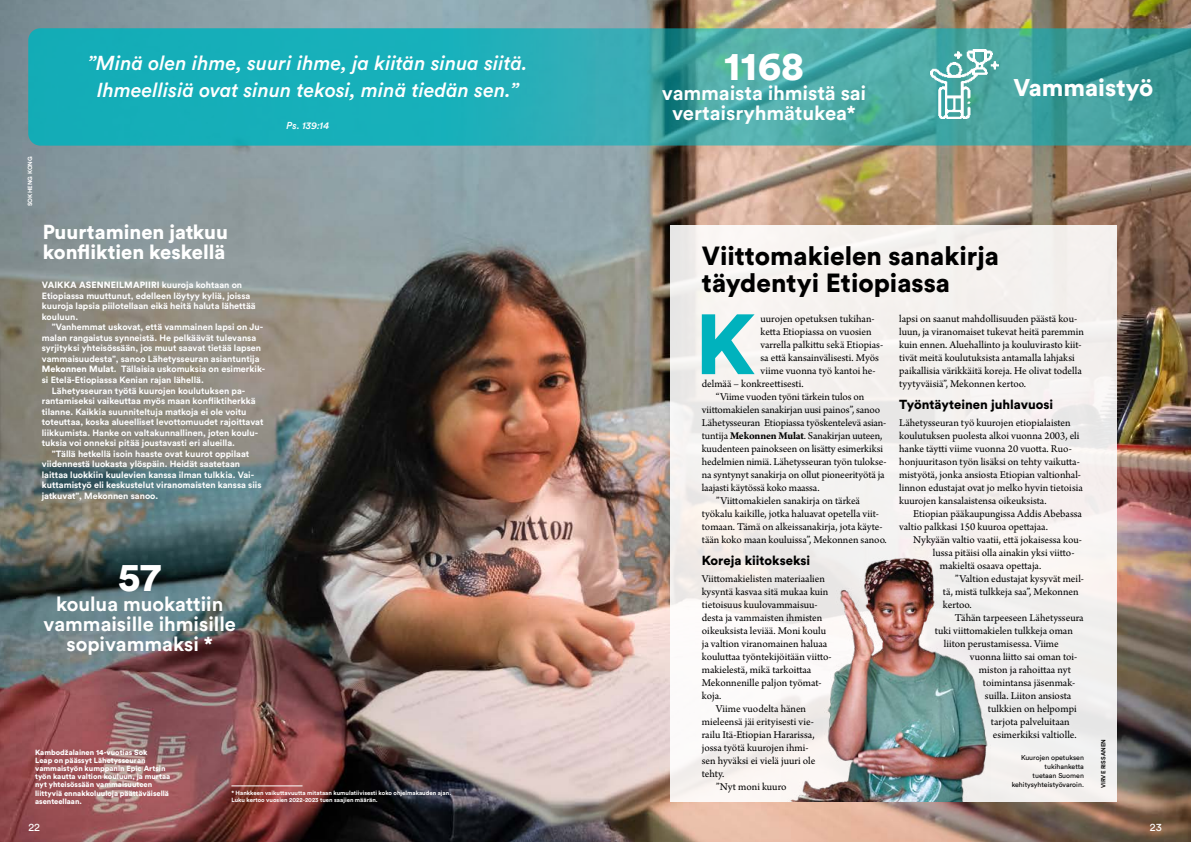
<style>
.page{position:relative;width:1191px;height:842px;background:#fff}
.page>*{position:absolute;margin:0;border:0;box-sizing:border-box;transform-origin:0 0}
.t1{font:900 84.3px "Circular Std";color:#00b2bd}
.t2{font:900 40px "Circular Std";color:#fff}
.t3{font:900 26px/27px "Circular Std";color:#000}
.t4{font:900 24px "Circular Std";color:#fff}
.t5{font:700 20px/20px "Circular Std";color:#fff;text-align:center}
.t6{font:italic 500 20px/26.9px "Circular Std";color:#fff;text-align:center}
.t7{font:900 20px/20px "Circular Std";color:#fff}
.t8{font:900 13px "Circular Std";color:#000}
.t9{font:11px/13px "Arno Pro";letter-spacing:-.005em;color:#000}
.t10{font:11px "Circular Std";color:#fff}
.t11{font:italic 500 10px "Circular Std";letter-spacing:.005em;color:#fff}
.t12{font:700 9px/10.5px "Circular Std";color:#fff}
.t13{font:900 7.5px/8.2px "Circular Std";color:#fff}
.t14{font:7px/9px "Circular Std";color:#000;text-align:right}
.t15{font:700 6px/7px "Circular Std";color:#fff}
.t16{font:700 6px "Circular Std";letter-spacing:.01em;color:#000}
.s1{font-weight:900}
.s2{font-weight:700}
</style>
<div class="page">
<img style="left:0;top:0;width:1191px;height:842px">
<svg style="left:28px;top:28px;width:1163px;height:118px;background:#44a4a2"></svg>
<div style="left:28px;top:28px;width:567px;height:118px;background:linear-gradient(to right,#0eadb8,#26b0ba);border-radius:12px"></div>
<div style="left:670px;top:225px;width:446px;height:577px;background:#f4f2ef"></div>
<img style="left:781px;top:540px;width:209px;height:262px">
<img style="left:930px;top:50px;width:68px;height:68px">
<hr style="left:231px;top:786px;width:71px;height:1px;background:#fff">
<h3 class="t6" style="left:88px;top:49px;width:441px">”Minä olen ihme, suuri ihme, ja kiitän sinua siitä.<br>Ihmeellisiä ovat sinun tekosi, minä tiedän sen.”</h3>
<p class="t11" style="left:287px;top:119px;width:44px">Ps. 139:14</p>
<p class="t15" style="left:26px;top:206px;width:51px;rotate:-90deg">SOKHENG KONG</p>
<h3 class="t7" style="left:43px;top:222px;width:187px">Puurtaminen jatkuu konfliktien keskellä</h3>
<p class="t12" style="left:42px;top:280px;width:215px"><span class="s1">VAIKKA ASENNEILMAPIIRI</span> kuuroja kohtaan on Etiopiassa muuttunut, edelleen löytyy kyliä, joissa kuuroja lapsia piilotellaan eikä heitä haluta lähettää kouluun.</p>
<p class="t12" style="left:52px;top:322px;width:213px">”Vanhemmat uskovat, että vammainen lapsi on Ju-</p>
<p class="t12" style="left:42px;top:332px;width:216px">malan rangaistus synneistä. He pelkäävät tulevansa</p>
<p class="t12" style="left:42px;top:343px;width:221px">syrjityksi yhteisössään, jos muut saavat tietää lapsen</p>
<p class="t12" style="left:42px;top:353px;width:219px">vammaisuudesta”, sanoo Lähetysseuran asiantuntija</p>
<p class="t12" style="left:42px;top:364px;width:225px"><span class="s1">Mekonnen Mulat</span>. Tällaisia uskomuksia on esimerkik-</p>
<p class="t12" style="left:42px;top:374px;width:163px">si Etelä-Etiopiassa Kenian rajan lähellä.</p>
<p class="t12" style="left:52px;top:385px;width:195px">Lähetysseuran työtä kuurojen koulutuksen pa-</p>
<p class="t12" style="left:42px;top:395px;width:215px">rantamiseksi vaikeuttaa myös maan konfliktiherkkä</p>
<p class="t12" style="left:42px;top:406px;width:206px">tilanne. Kaikkia suunniteltuja matkoja ei ole voitu</p>
<p class="t12" style="left:42px;top:416px;width:223px">toteuttaa, koska alueelliset levottomuudet rajoittavat</p>
<p class="t12" style="left:42px;top:427px;width:218px">liikkumista. Hanke on valtakunnallinen, joten koulu-</p>
<p class="t12" style="left:42px;top:437px;width:195px">tuksia voi onneksi pitää joustavasti eri alueilla.</p>
<p class="t12" style="left:52px;top:448px;width:199px">”Tällä hetkellä isoin haaste ovat kuurot oppilaat</p>
<p class="t12" style="left:42px;top:458px;width:200px">viidennestä luokasta ylöspäin. Heidät saatetaan</p>
<p class="t12" style="left:42px;top:469px;width:214px">laittaa luokkiin kuulevien kanssa ilman tulkkia. Vai-</p>
<p class="t12" style="left:42px;top:479px;width:221px">kuttamistyö eli keskustelut viranomaisten kanssa siis</p>
<p class="t12" style="left:42px;top:490px;width:118px">jatkuvat”, Mekonnen sanoo.</p>
<h2 class="t2" style="left:118px;top:550px;width:44px">57</h2>
<h3 class="t5" style="left:44px;top:593px;width:194px">koulua muokattiin vammaisille ihmisille sopivammaksi *</h3>
<p class="t13" style="left:35px;top:748px;width:137px">Kambodžalainen 14-vuotias Sok<br>Leap on päässyt Lähetysseuran vammaistyön kumppanin Epic Artsin työn kautta valtion kouluun, ja murtaa nyt yhteisössään vammaisuuteen liittyviä ennakkoluuloja päättäväisellä asenteellaan.</p>
<p class="t15" style="left:231px;top:789px;width:221px">* Hankkeen vaikuttavuutta mitataan kumulatiivisesti koko ohjelmakauden ajan.<br>Luku kertoo vuosien 2022-2023 tuen saajien määrän.</p>
<h2 class="t2" style="left:724px;top:39px;width:82px">1168</h2>
<h3 class="t5" style="left:662px;top:82px;width:206px">vammaista ihmistä sai vertaisryhmätukea*</h3>
<h3 class="t4" style="left:1013px;top:72px;width:141px">Vammaistyö</h3>
<h3 class="t3" style="left:702px;top:242px;width:299px">Viittomakielen sanakirja täydentyi Etiopiassa</h3>
<h1 class="t1" style="left:695px;top:288px;width:62px">K</h1>
<p class="t9" style="left:760px;top:313px;width:116px">uurojen opetuksen tukihan-</p>
<p class="t9" style="left:760px;top:326px;width:112px">ketta Etiopiassa on vuosien</p>
<p class="t9" style="left:760px;top:339px;width:124px">varrella palkittu sekä Etiopias-</p>
<p class="t9" style="left:760px;top:352px;width:120px">sa että kansainvälisesti. Myös</p>
<p class="t9" style="left:760px;top:365px;width:117px">viime vuonna työ kantoi he-</p>
<p class="t9" style="left:702px;top:378px;width:103px">delmää – konkreettisesti.</p>
<p class="t9" style="left:716px;top:391px;width:150px">“Viime vuoden työni tärkein tulos on</p>
<p class="t9" style="left:702px;top:404px;width:180px">viittomakielen sanakirjan uusi painos”, sanoo</p>
<p class="t9" style="left:702px;top:417px;width:186px">Lähetysseuran Etiopiassa työskentelevä asian-</p>
<p class="t9" style="left:702px;top:430px;width:182px">tuntija <span class="s2">Mekonnen Mulat</span>. Sanakirjan uuteen,</p>
<p class="t9" style="left:702px;top:443px;width:183px">kuudenteen painokseen on lisätty esimerkiksi</p>
<p class="t9" style="left:702px;top:456px;width:186px">hedelmien nimiä. Lähetysseuran työn tulokse-</p>
<p class="t9" style="left:702px;top:469px;width:184px">na syntynyt sanakirja on ollut pioneerityötä ja</p>
<p class="t9" style="left:702px;top:482px;width:119px">laajasti käytössä koko maassa.</p>
<p class="t9" style="left:716px;top:495px;width:146px">”Viittomakielen sanakirja on tärkeä</p>
<p class="t9" style="left:702px;top:508px;width:179px">työkalu kaikille, jotka haluavat opetella viit-</p>
<p class="t9" style="left:702px;top:521px;width:182px">tomaan. Tämä on alkeissanakirja, jota käyte-</p>
<p class="t9" style="left:702px;top:534px;width:186px">tään koko maan kouluissa”, Mekonnen sanoo.</p>
<p class="t8" style="left:702px;top:552px;width:110px">Koreja kiitokseksi</p>
<p class="t9" style="left:702px;top:573px;width:125px">Viittomakielisten materiaalien</p>
<p class="t9" style="left:702px;top:586px;width:128px">kysyntä kasvaa sitä mukaa kuin</p>
<p class="t9" style="left:702px;top:599px;width:117px">tietoisuus kuulovammaisuu-</p>
<p class="t9" style="left:702px;top:612px;width:122px">desta ja vammaisten ihmisten</p>
<p class="t9" style="left:702px;top:625px;width:126px">oikeuksista leviää. Moni koulu</p>
<p class="t9" style="left:702px;top:638px;width:127px">ja valtion viranomainen haluaa</p>
<p class="t9" style="left:702px;top:651px;width:131px">kouluttaa työntekijöitään viitto-</p>
<p class="t9" style="left:702px;top:664px;width:111px">makielestä, mikä tarkoittaa</p>
<p class="t9" style="left:702px;top:677px;width:121px">Mekonnenille paljon työmat-</p>
<p class="t9" style="left:702px;top:690px;width:21px">koja.</p>
<p class="t9" style="left:716px;top:703px;width:92px">Viime vuodelta hänen</p>
<p class="t9" style="left:702px;top:716px;width:113px">mieleensä jäi erityisesti vie-</p>
<p class="t9" style="left:702px;top:729px;width:114px">railu Itä-Etiopian Hararissa,</p>
<p class="t9" style="left:702px;top:742px;width:108px">jossa työtä kuurojen ihmi-</p>
<p class="t9" style="left:702px;top:755px;width:115px">sen hyväksi ei vielä juuri ole</p>
<p class="t9" style="left:702px;top:768px;width:24px">tehty.</p>
<p class="t9" style="left:716px;top:781px;width:72px">”Nyt moni kuuro</p>
<p class="t9" style="left:899px;top:313px;width:186px">lapsi on saanut mahdollisuuden päästä kou&shy;luun, ja viranomaiset tukevat heitä paremmin kuin ennen. Aluehallinto ja kouluvirasto kiit&shy;tivät meitä koulutuksista antamalla lahjaksi paikallisia värikkäitä koreja. He olivat todella tyytyväisiä”, Mekonnen kertoo.</p>
<p class="t8" style="left:899px;top:396px;width:156px">Työntäyteinen juhlavuosi</p>
<p class="t9" style="left:899px;top:417px;width:185px">Lähetysseuran työ kuurojen etiopialaisten koulutuksen puolesta alkoi vuonna 2003, eli hanke täytti viime vuonna 20 vuotta. Ruo&shy;honjuuritason työn lisäksi on tehty vaikutta&shy;mistyötä, jonka ansiosta Etiopian valtionhal&shy;linnon edustajat ovat jo melko hyvin tietoisia kuurojen kansalaistensa oikeuksista.</p>
<p class="t9" style="left:899px;top:508px;width:184px;text-indent:14px">Etiopian pääkaupungissa Addis Abebassa valtio palkkasi 150 kuuroa opettajaa.</p>
<p class="t9" style="left:913px;top:534px;width:170px">Nykyään valtio vaatii, että jokaisessa kou-</p>
<p class="t9" style="left:933px;top:547px;width:143px">lussa pitäisi olla ainakin yksi viitto-</p>
<p class="t9" style="left:940px;top:560px;width:103px">makieltä osaava opettaja.</p>
<p class="t9" style="left:955px;top:573px;width:130px">”Valtion edustajat kysyvät meil-</p>
<p class="t9" style="left:943px;top:586px;width:137px">tä, mistä tulkkeja saa”, Mekonnen</p>
<p class="t9" style="left:943px;top:599px;width:30px">kertoo.</p>
<p class="t9" style="left:955px;top:612px;width:130px">Tähän tarpeeseen Lähetysseura</p>
<p class="t9" style="left:935px;top:625px;width:139px">tuki viittomakielen tulkkeja oman</p>
<p class="t9" style="left:944px;top:638px;width:116px">liiton perustamisessa. Viime</p>
<p class="t9" style="left:970px;top:651px;width:109px">vuonna liitto sai oman toi-</p>
<p class="t9" style="left:979px;top:664px;width:94px">miston ja rahoittaa nyt</p>
<p class="t9" style="left:983px;top:677px;width:94px">toimintansa jäsenmak-</p>
<p class="t9" style="left:985px;top:690px;width:88px">suilla. Liiton ansiosta</p>
<p class="t9" style="left:988px;top:703px;width:90px">tulkkien on helpompi</p>
<p class="t9" style="left:991px;top:716px;width:80px">tarjota palveluitaan</p>
<p class="t9" style="left:993px;top:729px;width:85px">esimerkiksi valtiolle.</p>
<p class="t14" style="left:1011px;top:753px;width:74px">Kuurojen opetuksen tukihanketta<br>tuetaan Suomen kehitysyhteistyövaroin.</p>
<p class="t16" style="left:1099px;top:788px;width:51px;rotate:-90deg">VIRVE RISSANEN</p>
<p class="t10" style="left:28px;top:821px;width:13px">22</p>
<p class="t10" style="left:1149px;top:821px;width:13px">23</p>
</div>
